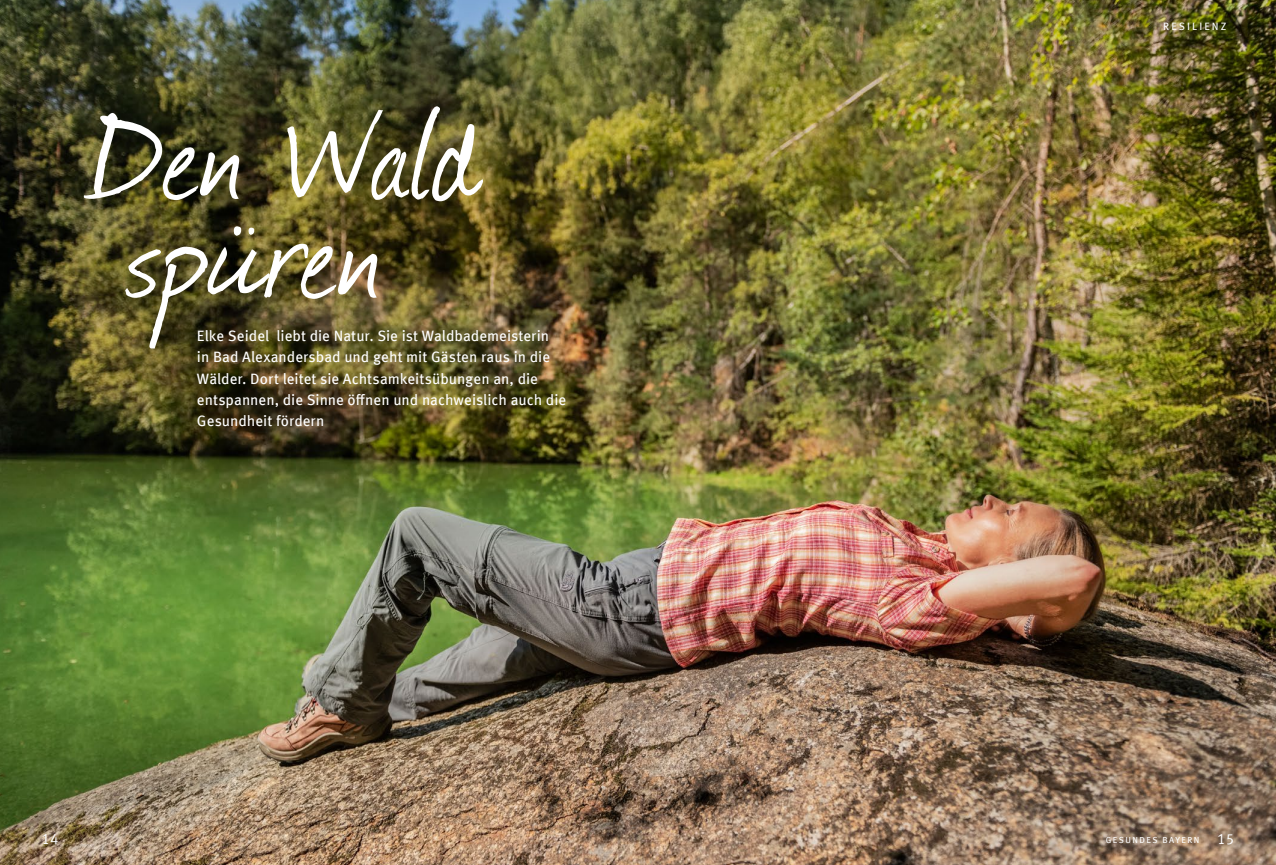
<style>
.page{position:relative;width:1276px;height:865px;background:#fff}
.page>*{position:absolute;margin:0;border:0;box-sizing:border-box;transform-origin:0 0}
.t1{font:152px "Journal";letter-spacing:-.005em;color:#fff}
.t2{font:15px/21.2px "Meta Offc";color:#fff}
.t3{font:15px "Meta Offc Norm";color:#fff}
.t4{font:10.62px "Meta Offc";color:#fff}
.t5{font:8.75px "Meta Offc";letter-spacing:.17em;color:#fff}
.s1{font-family:"Meta Offc Norm";font-size:15px}
</style>
<div class="page">
<img style="left:0;top:0;width:1276px;height:865px">
<h1 class="t1" style="left:89px;top:51px;width:391px">Den Wald</h1>
<h1 class="t1" style="left:128px;top:150px;width:255px">spüren</h1>
<p class="t2" style="left:197px;top:325px;width:371px">Elke Seidel liebt die Natur. Sie ist Waldbademeisterin<br>in Bad Alexandersbad und geht mit Gästen raus in die Wälder. Dort leitet sie Achtsamkeitsübungen an, die entspannen, die Sinne öffnen und nachweislich auch die Gesundheit fördern</p>
<p class="t4" style="left:1163px;top:20px;width:65px">Resi lienz</p>
<p class="t3" style="left:42px;top:829px;width:19px">14</p>
<p class="t5" style="left:1105px;top:835px;width:130px">GE SU NDE S BAYER N <span class="s1">15</span></p>
</div>
